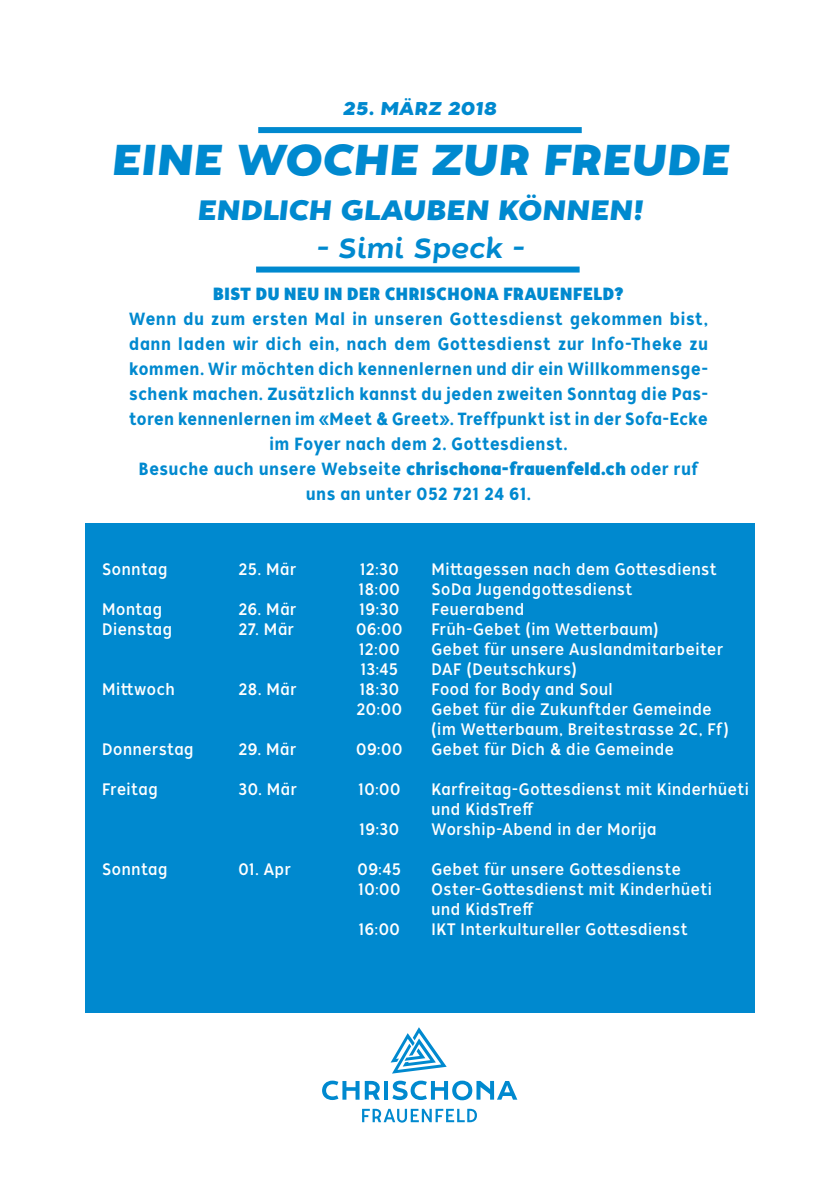
<style>
.page{position:relative;width:840px;height:1191px;background:#fff}
.page>*{position:absolute;margin:0;border:0;box-sizing:border-box;transform-origin:0 0}
.t1{font:italic 43.2px "Tide Sans 700 Mondo";letter-spacing:.015em;color:#0089cf}
.t2{font:italic 28px "Tide Sans 700 Mondo";letter-spacing:.015em;color:#0089cf}
.t3{font:italic 27.8px "Tide Sans 500 Dudette";color:#0089cf}
.t4{font:italic 18.4px "Tide Sans 700 Mondo";letter-spacing:.025em;color:#0089cf}
.Copy_Justified{font:17.6px/25px "Tide Sans Cond 500 Dudette";letter-spacing:.04em;color:#0089cf;text-align:center}
.Copy_Justified-2{font:17.6px "Tide Sans Cond 700 Mondo";letter-spacing:.04em;color:#0089cf}
.Tabelle{font:16.6px/20px "Tide Sans Cond 400 Lil Dude";letter-spacing:.035em;color:#fff}
.s1{font-family:"Tide Sans Cond 700 Mondo"}
</style>
<div class="page">
<svg style="left:362px;top:1108px;width:114px;height:14px"></svg>
<svg style="left:390px;top:1027px;width:56px;height:46px"></svg>
<svg style="left:322px;top:1080px;width:57px;height:20px"></svg>
<hr style="left:384px;top:1081px;width:4px;height:18px;background:#0089cf">
<svg style="left:392px;top:1080px;width:125px;height:20px"></svg>
<div style="left:85px;top:523px;width:669px;height:489px;background:#0089cf"></div>
<div style="left:258px;top:127px;width:323px;height:6px;background:#0089cf"></div>
<div style="left:256px;top:266px;width:323px;height:6px;background:#0089cf"></div>
<p class="t4" style="left:342px;top:96px;width:155px">25. MÄRZ 2018</p>
<p class="t1" style="left:111px;top:132px;width:619px">EINE WOCHE ZUR FREUDE</p>
<p class="t2" style="left:197px;top:192px;width:447px">ENDLICH GLAUBEN KÖNNEN!</p>
<p class="t3" style="left:316px;top:231px;width:208px">- Simi Speck -</p>
<p class="Copy_Justified-2" style="left:213px;top:283px;width:412px">BIST DU NEU IN DER CHRISCHONA FRAUENFELD?</p>
<p class="Copy_Justified" style="left:129px;top:307px;width:580px">Wenn du zum ersten Mal in unseren Gottesdienst gekommen bist, dann laden wir dich ein, nach dem Gottesdienst zur Info-Theke zu kommen. Wir möchten dich kennenlernen und dir ein Willkommensge&shy;schenk machen. Zusätzlich kannst du jeden zweiten Sonntag die Pas&shy;toren kennenlernen im «Meet &amp; Greet». Treffpunkt ist in der Sofa-Ecke im Foyer nach dem 2. Gottesdienst.</p>
<p class="Copy_Justified" style="left:139px;top:457px;width:560px">Besuche auch unsere Webseite <span class="s1">chrischona-frauenfeld.ch</span> oder ruf uns an unter 052 721 24 61.</p>
<p class="Tabelle" style="left:102px;top:560px;width:67px">Sonntag</p>
<p class="Tabelle" style="left:238px;top:560px;width:59px">25. Mär</p>
<p class="Tabelle" style="left:359px;top:560px;width:41px">12:30</p>
<p class="Tabelle" style="left:431px;top:560px;width:286px">Mittagessen nach dem Gottesdienst</p>
<p class="Tabelle" style="left:358px;top:580px;width:43px">18:00</p>
<p class="Tabelle" style="left:431px;top:580px;width:202px">SoDa Jugendgottesdienst</p>
<p class="Tabelle" style="left:102px;top:600px;width:61px">Montag</p>
<p class="Tabelle" style="left:238px;top:600px;width:59px">26. Mär</p>
<p class="Tabelle" style="left:359px;top:600px;width:41px">19:30</p>
<p class="Tabelle" style="left:431px;top:600px;width:94px">Feuerabend</p>
<p class="Tabelle" style="left:102px;top:620px;width:71px">Dienstag</p>
<p class="Tabelle" style="left:238px;top:620px;width:57px">27. Mär</p>
<p class="Tabelle" style="left:356px;top:620px;width:48px">06:00</p>
<p class="Tabelle" style="left:431px;top:620px;width:228px">Früh-Gebet (im Wetterbaum)</p>
<p class="Tabelle" style="left:358px;top:640px;width:42px">12:00</p>
<p class="Tabelle" style="left:431px;top:640px;width:293px">Gebet für unsere Auslandmitarbeiter</p>
<p class="Tabelle" style="left:360px;top:660px;width:39px">13:45</p>
<p class="Tabelle" style="left:431px;top:660px;width:146px">DAF (Deutschkurs)</p>
<p class="Tabelle" style="left:102px;top:680px;width:74px">Mittwoch</p>
<p class="Tabelle" style="left:238px;top:680px;width:59px">28. Mär</p>
<p class="Tabelle" style="left:359px;top:680px;width:41px">18:30</p>
<p class="Tabelle" style="left:431px;top:680px;width:183px">Food for Body and Soul</p>
<p class="Tabelle" style="left:356px;top:700px;width:47px">20:00</p>
<p class="Tabelle" style="left:431px;top:700px;width:281px">Gebet für die Zukunftder Gemeinde</p>
<p class="Tabelle" style="left:431px;top:720px;width:299px">(im Wetterbaum, Breitestrasse 2C, Ff)</p>
<p class="Tabelle" style="left:102px;top:740px;width:93px">Donnerstag</p>
<p class="Tabelle" style="left:238px;top:740px;width:59px">29. Mär</p>
<p class="Tabelle" style="left:356px;top:740px;width:48px">09:00</p>
<p class="Tabelle" style="left:431px;top:740px;width:244px">Gebet für Dich &amp; die Gemeinde</p>
<p class="Tabelle" style="left:102px;top:780px;width:57px">Freitag</p>
<p class="Tabelle" style="left:238px;top:780px;width:60px">30. Mär</p>
<p class="Tabelle" style="left:358px;top:780px;width:44px">10:00</p>
<p class="Tabelle" style="left:431px;top:780px;width:319px">Karfreitag-Gottesdienst mit Kinderhüeti und KidsTreff</p>
<p class="Tabelle" style="left:359px;top:820px;width:41px">19:30</p>
<p class="Tabelle" style="left:431px;top:820px;width:226px">Worship-Abend in der Morija</p>
<p class="Tabelle" style="left:102px;top:860px;width:67px">Sonntag</p>
<p class="Tabelle" style="left:238px;top:860px;width:54px">01. Apr</p>
<p class="Tabelle" style="left:357px;top:860px;width:45px">09:45</p>
<p class="Tabelle" style="left:431px;top:860px;width:250px">Gebet für unsere Gottesdienste</p>
<p class="Tabelle" style="left:358px;top:880px;width:44px">10:00</p>
<p class="Tabelle" style="left:431px;top:880px;width:282px">Oster-Gottesdienst mit Kinderhüeti</p>
<p class="Tabelle" style="left:431px;top:900px;width:104px">und KidsTreff</p>
<p class="Tabelle" style="left:358px;top:920px;width:43px">16:00</p>
<p class="Tabelle" style="left:431px;top:920px;width:257px">IKT Interkultureller Gottesdienst</p>
</div>
